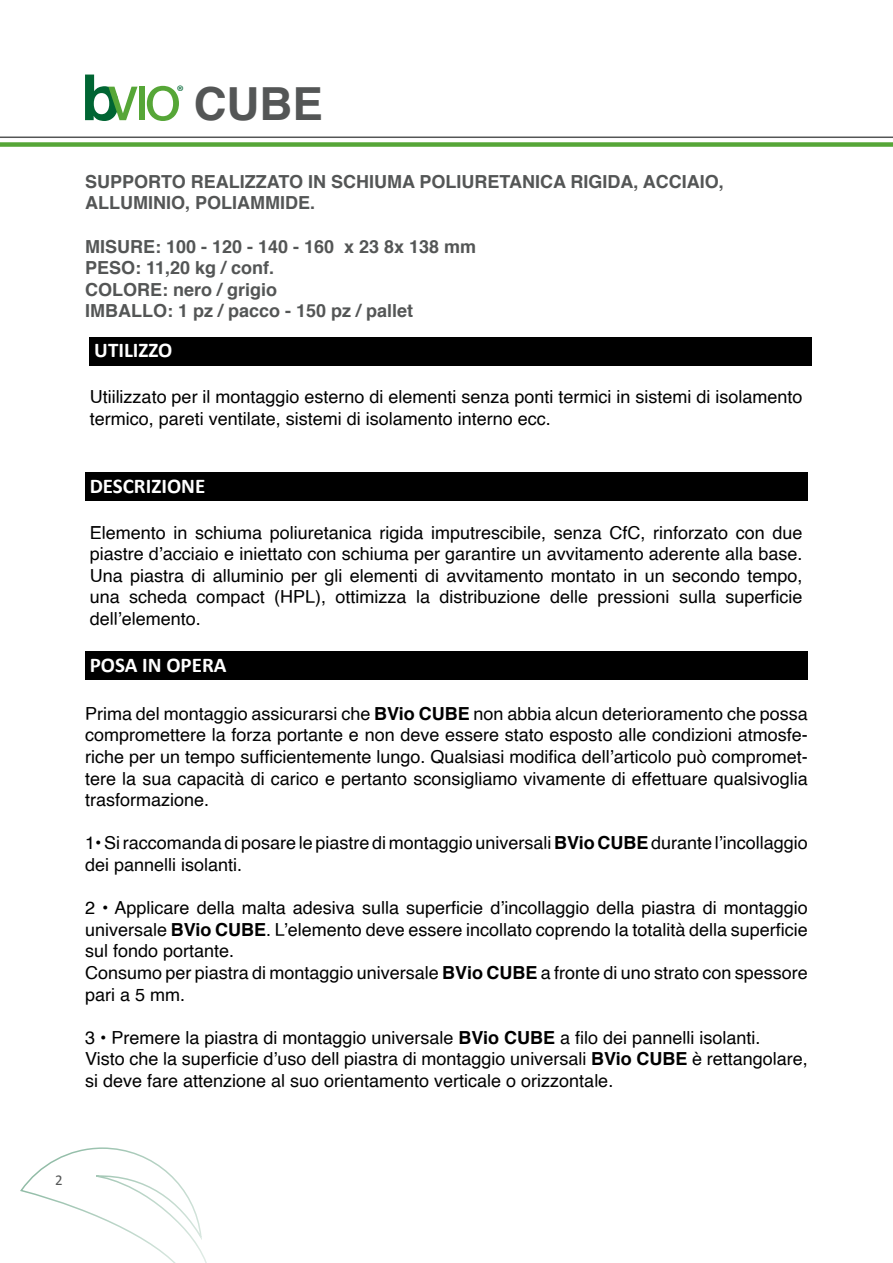
<style>
.page{position:relative;width:893px;height:1263px;background:#fff}
.page>*{position:absolute;margin:0;border:0;box-sizing:border-box;transform-origin:0 0}
.t1{font:700 45.6px "Helvetica";color:#545656}
.t2{font:700 21px "Calibri";color:#fff}
.t3{font:18px/21.6px "Helvetica";color:#000}
.t4{font:700 18px/21.6px "Helvetica";color:#545656}
.t5{font:16.8px "Myriad Pro";color:#006533}
.t6{font:15px "Calibri";color:#545656}
.s1{font-weight:700}
</style>
<div class="page">
<svg style="left:20px;top:1147px;width:187px;height:116px"></svg>
<hr style="left:0;top:137px;width:893px;height:1px;background:#545656">
<div style="left:0;top:142px;width:893px;height:5px;background:#56a637"></div>
<svg style="left:85px;top:75px;width:53px;height:46px"></svg>
<div style="left:139px;top:87px;width:6px;height:33px;background:#56a637"></div>
<svg style="left:147px;top:86px;width:32px;height:35px"></svg>
<div style="left:90px;top:337px;width:722px;height:28px;background:#000"></div>
<div style="left:85px;top:472px;width:722px;height:29px;background:#000"></div>
<div style="left:85px;top:651px;width:722px;height:29px;background:#000"></div>
<p class="t5" style="left:177px;top:81px;width:9px">®</p>
<h1 class="t1" style="left:194px;top:67px;width:131px">CUBE</h1>
<p class="t4" style="left:85px;top:171px;width:640px">SUPPORTO REALIZZATO IN SCHIUMA POLIURETANICA RIGIDA, ACCIAIO,<br>ALLUMINIO, POLIAMMIDE.</p>
<p class="t4" style="left:85px;top:236px;width:393px">MISURE: 100 - 120 - 140 - 160 x 23 8x 138 mm<br>PESO: 11,20 kg / conf.<br>COLORE: nero / grigio<br>IMBALLO: 1 pz / pacco - 150 pz / pallet</p>
<p class="t2" style="left:94px;top:335px;width:80px">UTILIZZO</p>
<p class="t3" style="left:90px;top:386px;width:714px">Utiilizzato per il montaggio esterno di elementi senza ponti termici in sistemi di isolamento termico, pareti ventilate, sistemi di isolamento interno ecc.</p>
<p class="t2" style="left:90px;top:471px;width:117px">DESCRIZIONE</p>
<p class="t3" style="left:90px;top:522px;width:714px;text-align:justify">Elemento in schiuma poliuretanica rigida imputrescibile, senza CfC, rinforzato con due piastre d’acciaio e iniettato con schiuma per garantire un avvitamento aderente alla base.<br>Una piastra di alluminio per gli elementi di avvitamento montato in un secondo tempo, una scheda compact (HPL), ottimizza la distribuzione delle pressioni sulla superficie dell’elemento.</p>
<p class="t2" style="left:90px;top:650px;width:138px">POSA IN OPERA</p>
<p class="t3" style="left:85px;top:703px;width:724px;text-align:justify">Prima del montaggio assicurarsi che <span class="s1">BVio CUBE</span> non abbia alcun deterioramento che possa compromettere la forza portante e non deve essere stato esposto alle condizioni atmosfe&shy;riche per un tempo sufficientemente lungo. Qualsiasi modifica dell’articolo può compromet&shy;tere la sua capacità di carico e pertanto sconsigliamo vivamente di effettuare qualsivoglia trasformazione.</p>
<p class="t3" style="left:85px;top:833px;width:724px">1• Si raccomanda di posare le piastre di montaggio universali <span class="s1">BVio CUBE</span> durante l’incollaggio dei pannelli isolanti.</p>
<p class="t3" style="left:85px;top:897px;width:724px">2 • Applicare della malta adesiva sulla superficie d’incollaggio della piastra di montaggio universale <span class="s1">BVio CUBE</span>. L’elemento deve essere incollato coprendo la totalità della superficie sul fondo portante.<br>Consumo per piastra di montaggio universale <span class="s1">BVio CUBE</span> a fronte di uno strato con spessore pari a 5 mm.</p>
<p class="t3" style="left:85px;top:1027px;width:724px">3 • Premere la piastra di montaggio universale <span class="s1">BVio CUBE</span> a filo dei pannelli isolanti.<br>Visto che la superficie d’uso dell piastra di montaggio universali <span class="s1">BVio CUBE</span> è rettangolare, si deve fare attenzione al suo orientamento verticale o orizzontale.</p>
<p class="t6" style="left:55px;top:1171px;width:9px">2</p>
</div>
